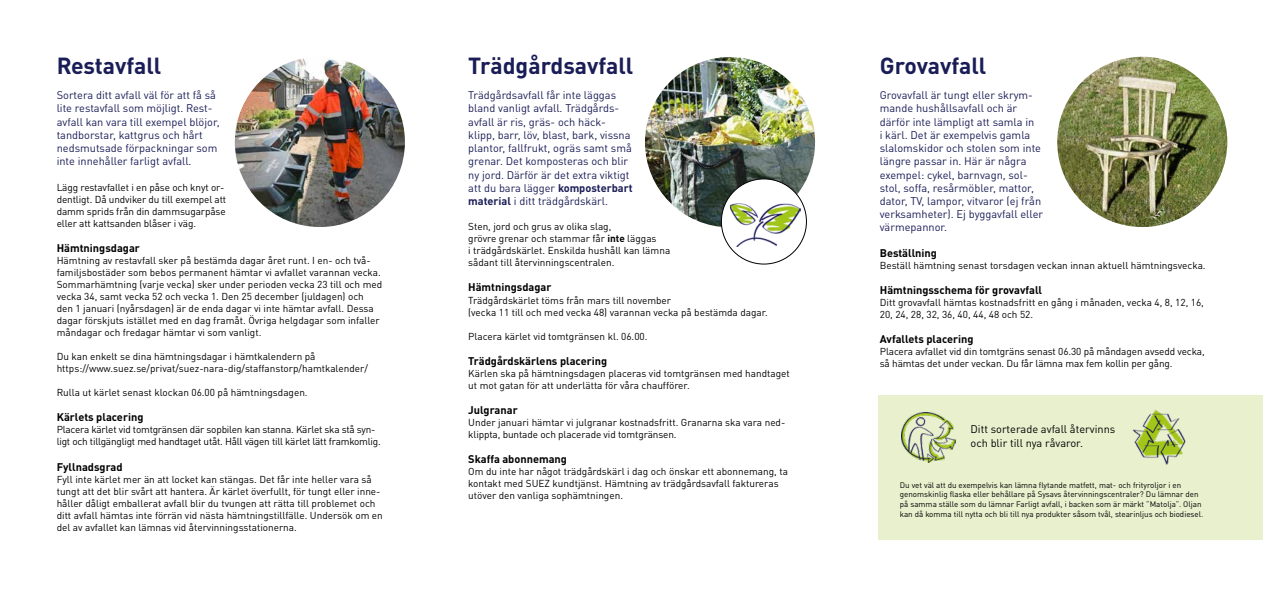
<style>
.page{position:relative;width:1263px;height:596px;background:#fff}
.page>*{position:absolute;margin:0;border:0;box-sizing:border-box;transform-origin:0 0}
.t1{font:700 23px "DIN Pro";color:#1a1d56}
.t2{font:11px/13.2px "DIN Pro";color:#1a1d56}
.t3{font:700 11px "DIN Pro";color:#000}
.t4{font:11px/13.2px "DIN Pro";color:#000}
.t5{font:10px/12px "DIN Pro";color:#000}
.t6{font:10px/12px "DIN Pro";letter-spacing:-.02em;color:#000}
.t7{font:8px/9.6px "DIN Pro";color:#000}
.s1{font-weight:700}
</style>
<div class="page">
<div style="left:879px;top:395px;width:384px;height:144px;background:#e9f0ce"></div>
<img style="left:645px;top:57px;width:170px;height:170px;border-radius:84px">
<img style="left:1057px;top:57px;width:170px;height:170px;border-radius:85px">
<img style="left:235px;top:57px;width:170px;height:170px;border-radius:85px">
<img style="left:1133px;top:410px;width:53px;height:55px">
<img style="left:902px;top:412px;width:53px;height:50px">
<div style="left:721px;top:179px;width:85px;height:85px;background:#fff;border-radius:50%"></div>
<img style="left:730px;top:203px;width:71px;height:44px">
<h1 class="t1" style="left:57px;top:47px;width:106px">Restavfall</h1>
<p class="t2" style="left:57px;top:87px;width:164px">Sortera ditt avfall väl för att få så lite restavfall som möjligt. Rest&shy;avfall kan vara till exempel blöjor, tandborstar, kattgrus och hårt nedsmutsade förpackningar som inte innehåller farligt avfall.</p>
<p class="t5" style="left:57px;top:180px;width:171px">Lägg restavfallet i en påse och knyt or&shy;dentligt. Då undviker du till exempel att damm sprids från din dammsugarpåse eller att kattsanden blåser i väg.</p>
<p class="t3" style="left:57px;top:238px;width:85px">Hämtningsdagar</p>
<p class="t5" style="left:57px;top:253px;width:327px">Hämtning av restavfall sker på bestämda dagar året runt. I en- och två&shy;familjsbostäder som bebos permanent hämtar vi avfallet varannan vecka.<br>Sommarhämtning (varje vecka) sker under perioden vecka 23 till och med vecka 34, samt vecka 52 och vecka 1. Den 25 december (juldagen) och den 1 januari (nyårsdagen) är de enda dagar vi inte hämtar avfall. Dessa dagar förskjuts istället med en dag framåt. Övriga helgdagar som infaller måndagar och fredagar hämtar vi som vanligt.</p>
<p class="t5" style="left:57px;top:349px;width:313px">Du kan enkelt se dina hämtningsdagar i hämtkalendern på https://www.suez.se/privat/suez-nara-dig/staffanstorp/hamtkalender/</p>
<p class="t5" style="left:57px;top:385px;width:252px">Rulla ut kärlet senast klockan 06.00 på hämtningsdagen.</p>
<p class="t3" style="left:57px;top:408px;width:88px">Kärlets placering</p>
<p class="t6" style="left:57px;top:422px;width:326px">Placera kärlet vid tomtgränsen där sopbilen kan stanna. Kärlet ska stå syn&shy;ligt och tillgängligt med handtaget utåt. Håll vägen till kärlet lätt framkomlig.</p>
<p class="t3" style="left:57px;top:457px;width:67px">Fyllnadsgrad</p>
<p class="t5" style="left:57px;top:471px;width:328px">Fyll inte kärlet mer än att locket kan stängas. Det får inte heller vara så tungt att det blir svårt att hantera. Är kärlet överfullt, för tungt eller inne&shy;håller dåligt emballerat avfall blir du tvungen att rätta till problemet och ditt avfall hämtas inte förrän vid nästa hämtningstillfälle. Undersök om en del av avfallet kan lämnas vid återvinningsstationerna.</p>
<h1 class="t1" style="left:468px;top:47px;width:167px">Trädgårdsavfall</h1>
<p class="t2" style="left:468px;top:87px;width:166px">Trädgårdsavfall får inte läggas bland vanligt avfall. Trädgårds&shy;avfall är ris, gräs- och häck&shy;klipp, barr, löv, blast, bark, vissna plantor, fallfrukt, ogräs samt små grenar. Det komposteras och blir ny jord. Därför är det extra viktigt att du bara lägger <span class="s1">komposterbart material</span> i ditt trädgårdskärl.</p>
<p class="t5" style="left:468px;top:219px;width:203px">Sten, jord och grus av olika slag,<br>grövre grenar och stammar får <span class="s1">inte</span> läggas<br>i trädgårdskärlet. Enskilda hushåll kan lämna sådant till återvinningscentralen.</p>
<p class="t3" style="left:468px;top:278px;width:85px">Hämtningsdagar</p>
<p class="t5" style="left:468px;top:293px;width:301px">Trädgårdskärlet töms från mars till november<br>(vecka 11 till och med vecka 48) varannan vecka på bestämda dagar.</p>
<p class="t5" style="left:468px;top:329px;width:181px">Placera kärlet vid tomtgränsen kl. 06.00.</p>
<p class="t3" style="left:468px;top:351px;width:140px">Trädgårdskärlens placering</p>
<p class="t5" style="left:468px;top:366px;width:323px">Kärlen ska på hämtningsdagen placeras vid tomtgränsen med handtaget ut mot gatan för att underlätta för våra chaufförer.</p>
<p class="t3" style="left:468px;top:400px;width:51px">Julgranar</p>
<p class="t5" style="left:468px;top:415px;width:319px">Under januari hämtar vi julgranar kostnadsfritt. Granarna ska vara ned&shy;klippta, buntade och placerade vid tomtgränsen.</p>
<p class="t3" style="left:468px;top:450px;width:100px">Skaffa abonnemang</p>
<p class="t5" style="left:468px;top:464px;width:321px">Om du inte har något trädgårdskärl i dag och önskar ett abonnemang, ta kontakt med SUEZ kundtjänst. Hämtning av trädgårdsavfall faktureras utöver den vanliga sophämtningen.</p>
<h1 class="t1" style="left:880px;top:47px;width:108px">Grovavfall</h1>
<p class="t2" style="left:880px;top:87px;width:165px">Grovavfall är tungt eller skrym&shy;mande hushållsavfall och är därför inte lämpligt att samla in<br>i kärl. Det är exempelvis gamla slalomskidor och stolen som inte längre passar in. Här är några exempel: cykel, barnvagn, sol&shy;stol, soffa, resårmöbler, mattor, dator, TV, lampor, vitvaror (ej från verksamheter). Ej byggavfall eller värmepannor.</p>
<p class="t3" style="left:880px;top:243px;width:59px">Beställning</p>
<p class="t5" style="left:880px;top:258px;width:327px">Beställ hämtning senast torsdagen veckan innan aktuell hämtningsvecka.</p>
<p class="t3" style="left:880px;top:280px;width:164px">Hämtningsschema för grovavfall</p>
<p class="t5" style="left:880px;top:295px;width:326px">Ditt grovavfall hämtas kostnadsfritt en gång i månaden, vecka 4, 8, 12, 16,<br>20, 24, 28, 32, 36, 40, 44, 48 och 52.</p>
<p class="t3" style="left:880px;top:330px;width:95px">Avfallets placering</p>
<p class="t5" style="left:880px;top:344px;width:326px">Placera avfallet vid din tomtgräns senast 06.30 på måndagen avsedd vecka, så hämtas det under veckan. Du får lämna max fem kollin per gång.</p>
<p class="t4" style="left:970px;top:421px;width:146px">Ditt sorterade avfall återvinns och blir till nya råvaror.</p>
<p class="t7" style="left:900px;top:479px;width:305px">Du vet väl att du exempelvis kan lämna flytande matfett, mat- och frityroljor i en genomskinlig flaska eller behållare på Sysavs återvinningscentraler? Du lämnar den på samma ställe som du lämnar Farligt avfall, i backen som är märkt ”Matolja”. Oljan kan då komma till nytta och bli till nya produkter såsom tvål, stearinljus och biodiesel.</p>
</div>
